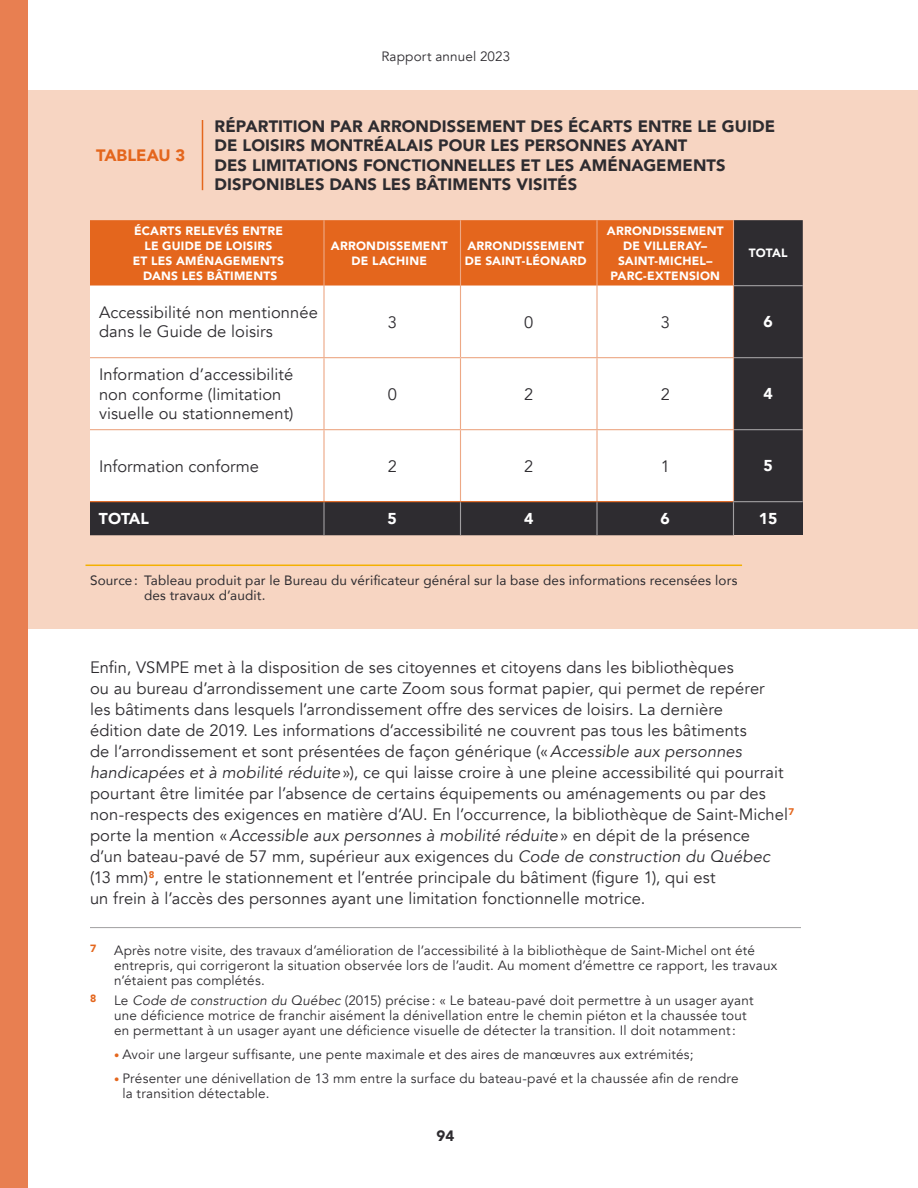
<style>
.page{position:relative;width:918px;height:1188px;background:#fff}
.page>*{position:absolute;margin:0;border:0;box-sizing:border-box;transform-origin:0 0}
.t1{font:16.5px/21px "Avenir";letter-spacing:.005em;color:#2e2c30}
.t2{font:900 16.5px/19.5px "Avenir";letter-spacing:.005em;color:#2e2c30}
.t3{font:900 16.5px "Avenir";letter-spacing:-.005em;color:#e4661d}
.t4{font:900 15.75px "Avenir";color:#fff}
.t5{font:900 15px "Avenir";color:#2e2c30}
.t6{font:13.5px/15px "Avenir";letter-spacing:.015em;color:#2e2c30}
.t7{font:13.5px/15px "Avenir";letter-spacing:.01em;color:#2e2c30}
.t8{font:900 12px/15px "Avenir";letter-spacing:.02em;color:#fff;text-align:center}
.t9{font:900 10.5px "Avenir";color:#e4661d}
.s1{font-style:italic}
.s2{font-weight:900;font-size:10.5px;color:#e4661d}
</style>
<div class="page">
<div style="left:16px;top:91px;width:902px;height:538px;background:#f7d5c2"></div>
<hr style="left:86px;top:565px;width:656px;height:1px;background:#f3b002">
<hr style="left:202px;top:120px;width:1px;height:70px;background:#e4661d">
<svg style="left:90px;top:220px;width:713px;height:315px;background:#d3baad"></svg>
<div style="left:734px;top:502px;width:69px;height:33px;background:#2e2c30"></div>
<hr style="left:323px;top:220px;width:2px;height:66px;background:#eda885">
<hr style="left:460px;top:220px;width:1px;height:66px;background:#eda885">
<hr style="left:596px;top:220px;width:2px;height:66px;background:#eda885">
<hr style="left:733px;top:220px;width:1px;height:66px;background:#eda885">
<hr style="left:324px;top:501px;width:136px;height:1px;background:#e4661d">
<hr style="left:323px;top:502px;width:2px;height:33px;background:#a19fa1">
<hr style="left:460px;top:501px;width:137px;height:1px;background:#e4661d">
<hr style="left:597px;top:501px;width:136px;height:1px;background:#e4661d">
<hr style="left:460px;top:502px;width:1px;height:33px;background:#a19fa1">
<hr style="left:596px;top:502px;width:2px;height:33px;background:#a19fa1">
<hr style="left:733px;top:502px;width:1px;height:33px;background:#a19fa1">
<hr style="left:90px;top:501px;width:234px;height:1px;background:#e4661d">
<hr style="left:734px;top:285px;width:69px;height:1px;background:#a19fa1">
<hr style="left:734px;top:357px;width:69px;height:1px;background:#a19fa1">
<hr style="left:734px;top:429px;width:69px;height:1px;background:#a19fa1">
<hr style="left:733px;top:501px;width:70px;height:1px;background:#a19fa1">
<hr style="left:323px;top:286px;width:2px;height:71px;background:#eda885">
<hr style="left:460px;top:286px;width:1px;height:71px;background:#eda885">
<hr style="left:596px;top:286px;width:2px;height:71px;background:#eda885">
<hr style="left:733px;top:286px;width:1px;height:71px;background:#eda885">
<hr style="left:90px;top:357px;width:234px;height:1px;background:#eda885">
<hr style="left:324px;top:357px;width:136px;height:1px;background:#eda885">
<hr style="left:323px;top:358px;width:2px;height:71px;background:#eda885">
<hr style="left:460px;top:357px;width:137px;height:1px;background:#eda885">
<hr style="left:460px;top:358px;width:1px;height:71px;background:#eda885">
<hr style="left:597px;top:357px;width:137px;height:1px;background:#eda885">
<hr style="left:596px;top:358px;width:2px;height:71px;background:#eda885">
<hr style="left:733px;top:358px;width:1px;height:71px;background:#eda885">
<hr style="left:90px;top:429px;width:234px;height:1px;background:#eda885">
<hr style="left:324px;top:429px;width:136px;height:1px;background:#eda885">
<hr style="left:323px;top:430px;width:2px;height:71px;background:#eda885">
<hr style="left:460px;top:429px;width:137px;height:1px;background:#eda885">
<hr style="left:460px;top:430px;width:1px;height:71px;background:#eda885">
<hr style="left:597px;top:429px;width:137px;height:1px;background:#eda885">
<hr style="left:596px;top:430px;width:2px;height:71px;background:#eda885">
<hr style="left:733px;top:430px;width:1px;height:71px;background:#eda885">
<hr style="left:90px;top:927px;width:711px;height:1px;background:#a19fa1">
<div style="left:0;top:0;width:27px;height:1188px;background:#e87f51"></div>
<p class="t6" style="left:382px;top:49px;width:130px">Rapport annuel 2023</p>
<p class="t2" style="left:215px;top:116px;width:562px">RÉPARTITION PAR ARRONDISSEMENT DES ÉCARTS ENTRE LE GUIDE DE LOISIRS MONTRÉALAIS POUR LES PERSONNES AYANT<br>DES LIMITATIONS FONCTIONNELLES ET LES AMÉNAGEMENTS DISPONIBLES DANS LES BÂTIMENTS VISITÉS</p>
<p class="t8" style="left:133px;top:223px;width:153px">ÉCARTS RELEVÉS ENTRE<br>LE GUIDE DE LOISIRS<br>ET LES AMÉNAGEMENTS<br>DANS LES BÂTIMENTS</p>
<p class="t3" style="left:96px;top:141px;width:91px">TABLEAU 3</p>
<p class="t8" style="left:607px;top:223px;width:118px">ARRONDISSEMENT<br>DE VILLERAY–<br>SAINT-MICHEL–<br>PARC-EXTENSION</p>
<p class="t8" style="left:331px;top:238px;width:118px">ARRONDISSEMENT<br>DE LACHINE</p>
<p class="t8" style="left:465px;top:238px;width:123px;text-align:left">ARRONDISSEMENT<br>DE SAINT-LÉONARD</p>
<p class="t8" style="left:749px;top:245px;width:40px">TOTAL</p>
<p class="t1" style="left:99px;top:303px;width:220px;line-height:19.5px">Accessibilité non mentionnée dans le Guide de loisirs</p>
<p class="t1" style="left:388px;top:312px;width:11px">3</p>
<p class="t1" style="left:524px;top:312px;width:11px">0</p>
<p class="t1" style="left:661px;top:312px;width:11px">3</p>
<p class="t4" style="left:763px;top:308px;width:11px">6</p>
<p class="t1" style="left:99px;top:365px;width:196px;line-height:19.5px">Information d’accessibilité non conforme (limitation visuelle ou stationnement)</p>
<p class="t1" style="left:388px;top:384px;width:11px">0</p>
<p class="t1" style="left:524px;top:384px;width:11px">2</p>
<p class="t1" style="left:661px;top:384px;width:11px">2</p>
<p class="t4" style="left:763px;top:380px;width:11px">4</p>
<p class="t1" style="left:99px;top:456px;width:162px">Information conforme</p>
<p class="t1" style="left:388px;top:456px;width:11px">2</p>
<p class="t1" style="left:524px;top:456px;width:11px">2</p>
<p class="t1" style="left:661px;top:456px;width:11px">1</p>
<p class="t4" style="left:763px;top:452px;width:11px">5</p>
<p class="t4" style="left:99px;top:505px;width:51px">TOTAL</p>
<p class="t4" style="left:388px;top:505px;width:11px">5</p>
<p class="t4" style="left:524px;top:505px;width:11px">4</p>
<p class="t4" style="left:661px;top:505px;width:11px">6</p>
<p class="t4" style="left:759px;top:505px;width:20px">15</p>
<p class="t7" style="left:144px;top:572px;width:595px;text-indent:-54px">Source : Tableau produit par le Bureau du vérificateur général sur la base des informations recensées lors des travaux d’audit.</p>
<p class="t1" style="left:90px;top:657px;width:706px">Enfin, VSMPE met à la disposition de ses citoyennes et citoyens dans les bibliothèques<br>ou au bureau d’arrondissement une carte Zoom sous format papier, qui permet de repérer<br>les bâtiments dans lesquels l’arrondissement offre des services de loisirs. La dernière<br>édition date de 2019. Les informations d’accessibilité ne couvrent pas tous les bâtiments<br>de l’arrondissement et sont présentées de façon générique («<span class="s1">Accessible aux personnes handicapées et à mobilité réduite</span>»), ce qui laisse croire à une pleine accessibilité qui pourrait pourtant être limitée par l’absence de certains équipements ou aménagements ou par des non-respects des exigences en matière d’AU. En l’occurrence, la bibliothèque de Saint-Michel<sup>7 </sup>porte la mention «<span class="s1">Accessible aux personnes à mobilité réduite</span>» en dépit de la présence<br>d’un bateau-pavé de 57 mm, supérieur aux exigences du <span class="s1">Code de construction du Québec </span>(13 mm)<sup>8</sup>, entre le stationnement et l’entrée principale du bâtiment (figure 1), qui est<br>un frein à l’accès des personnes ayant une limitation fonctionnelle motrice.</p>
<p class="t9" style="left:90px;top:939px;width:8px">7</p>
<p class="t6" style="left:114px;top:943px;width:665px">Après notre visite, des travaux d’amélioration de l’accessibilité à la bibliothèque de Saint-Michel ont été entrepris, qui corrigeront la situation observée lors de l’audit. Au moment d’émettre ce rapport, les travaux n’étaient pas complétés.</p>
<p class="t9" style="left:90px;top:989px;width:8px">8</p>
<p class="t6" style="left:114px;top:993px;width:641px">Le <span class="s1">Code de construction du Québec</span> (2015) précise: « Le bateau-pavé doit permettre à un usager ayant une déficience motrice de franchir aisément la dénivellation entre le chemin piéton et la chaussée tout en permettant à un usager ayant une déficience visuelle de détecter la transition. Il doit notamment:</p>
<p class="t6" style="left:114px;top:1047px;width:581px"><span class="s2">•</span> Avoir une largeur suffisante, une pente maximale et des aires de manœuvres aux extrémités;</p>
<p class="t6" style="left:122px;top:1071px;width:618px;text-indent:-8px"><span class="s2">•</span> Présenter une dénivellation de 13 mm entre la surface du bateau-pavé et la chaussée afin de rendre la transition détectable.</p>
<p class="t5" style="left:437px;top:1123px;width:19px">94</p>
</div>
